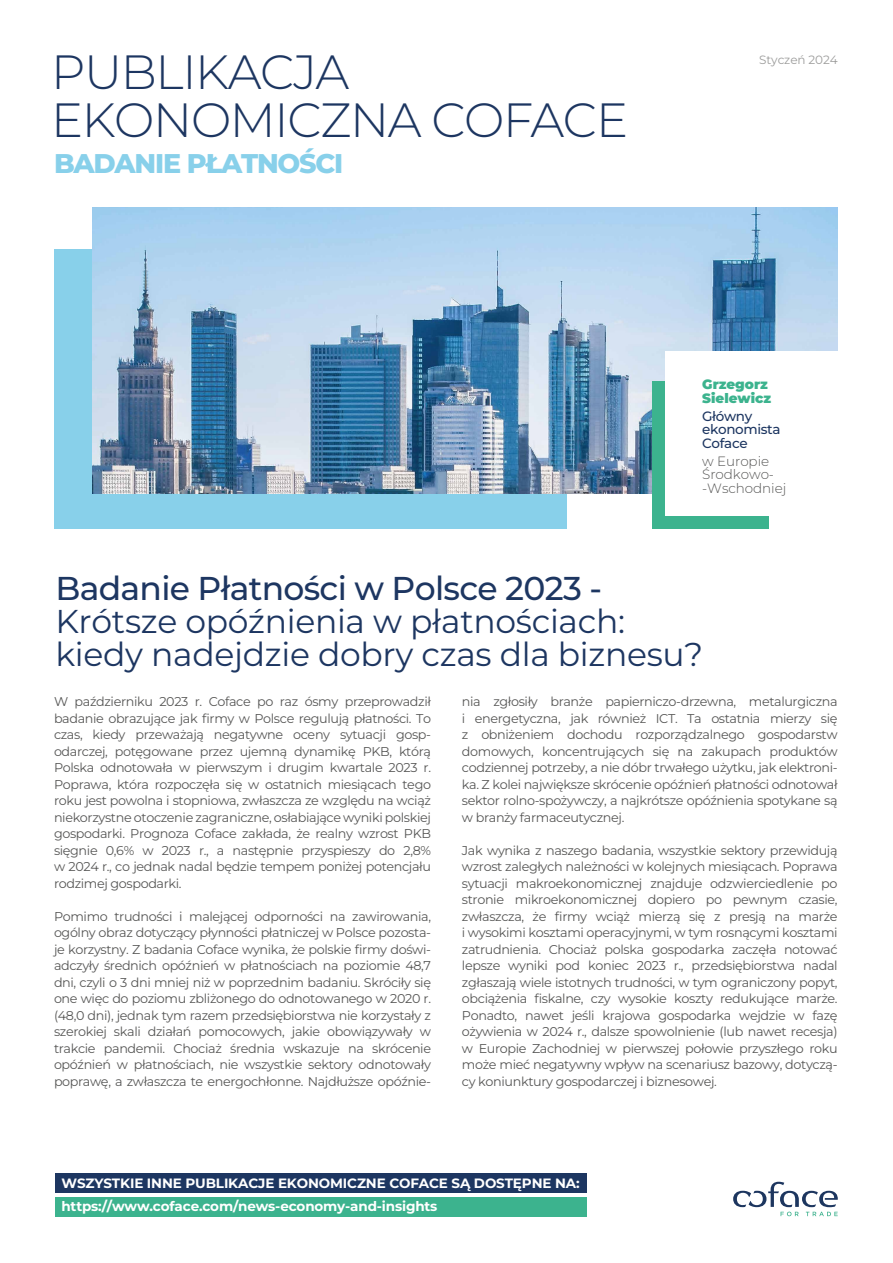
<style>
.page{position:relative;width:893px;height:1263px;background:#fff}
.page>*{position:absolute;margin:0;border:0;box-sizing:border-box;transform-origin:0 0}
.t1{font:300 48px/48px "Montserrat";letter-spacing:-.025em;color:#1d3661}
.t2{font:33px/33px "Montserrat";letter-spacing:-.01em;color:#1d3661}
.t3{font:500 33px "Montserrat";letter-spacing:-.02em;color:#1d3661}
.t4{font:800 27px "Montserrat";letter-spacing:-.045em;color:#88d0ea}
.t5{font:700 13.5px "Montserrat";letter-spacing:-.01em;color:#fff}
.t6{font:300 13.5px/13.5px "Montserrat";letter-spacing:-.005em;color:#575756}
.t7{font:500 13.5px/13.5px "Montserrat";letter-spacing:-.025em;color:#1d3661}
.t8{font:900 13.5px/13.5px "Montserrat";color:#3cb38e}
.t9{font:12.75px/16.5px "Montserrat";letter-spacing:-.03em;color:#575756;text-align:justify}
.t10{font:12px "Montserrat";letter-spacing:-.01em;color:#9d9d9c}
</style>
<div class="page">
<div style="left:54px;top:249px;width:513px;height:280px;background:#88d0ea"></div>
<img style="left:92px;top:208px;width:746px;height:286px">
<div style="left:55px;top:1173px;width:532px;height:19px;background:#1d3661"></div>
<div style="left:55px;top:1197px;width:532px;height:19px;background:#3cb38e"></div>
<svg style="left:733px;top:1182px;width:105px;height:34px"></svg>
<div style="left:652px;top:381px;width:117px;height:148px;background:#3cb38e"></div>
<div style="left:665px;top:351px;width:177px;height:164px;background:#fff"></div>
<h1 class="t1" style="left:51px;top:47px;width:579px">PUBLIKACJA<br>EKONOMICZNA COFACE</h1>
<h3 class="t4" style="left:54px;top:146px;width:291px">BADANIE PŁATNOŚCI</h3>
<p class="t10" style="left:759px;top:52px;width:80px">Styczeń 2024</p>
<p class="t8" style="left:702px;top:377px;width:71px">Grzegorz<br>Sielewicz</p>
<p class="t7" style="left:702px;top:409px;width:80px">Główny ekonomista<br>Coface</p>
<p class="t6" style="left:702px;top:454px;width:86px">w Europie<br>Środkowo--Wschodniej</p>
<h2 class="t3" style="left:55px;top:566px;width:548px">Badanie Płatności w Polsce 2023 -</h2>
<h2 class="t2" style="left:55px;top:603px;width:649px">Krótsze opóźnienia w płatnościach: kiedy nadejdzie dobry czas dla biznesu?</h2>
<p class="t9" style="left:54px;top:693px;width:379px">W październiku 2023 r. Coface po raz ósmy przeprowadził badanie obrazujące jak firmy w Polsce regulują płatności. To czas, kiedy przeważają negatywne oceny sytuacji gosp&shy;odarczej, potęgowane przez ujemną dynamikę PKB, którą Polska odnotowała w pierwszym i drugim kwartale 2023 r.<br>Poprawa, która rozpoczęła się w ostatnich miesiącach tego roku jest powolna i stopniowa, zwłaszcza ze względu na wciąż niekorzystne otoczenie zagraniczne, osłabiające wyniki polskiej gospodarki. Prognoza Coface zakłada, że realny wzrost PKB sięgnie 0,6% w 2023 r., a następnie przyspieszy do 2,8% w 2024 r., co jednak nadal będzie tempem poniżej potencjału rodzimej gospodarki.</p>
<p class="t9" style="left:54px;top:908px;width:379px">Pomimo trudności i malejącej odporności na zawirowania, ogólny obraz dotyczący płynności płatniczej w Polsce pozosta&shy;je korzystny. Z badania Coface wynika, że polskie firmy doświ&shy;adczyły średnich opóźnień w płatnościach na poziomie 48,7 dni, czyli o 3 dni mniej niż w poprzednim badaniu. Skróciły się one więc do poziomu zbliżonego do odnotowanego w 2020 r. (48,0 dni), jednak tym razem przedsiębiorstwa nie korzystały z szerokiej skali działań pomocowych, jakie obowiązywały w trakcie pandemii. Chociaż średnia wskazuje na skrócenie opóźnień w płatnościach, nie wszystkie sektory odnotowały poprawę, a zwłaszcza te energochłonne. Najdłuższe opóźnie-</p>
<p class="t9" style="left:462px;top:693px;width:377px">nia zgłosiły branże papierniczo-drzewna, metalurgiczna i energetyczna, jak również ICT. Ta ostatnia mierzy się z obniżeniem dochodu rozporządzalnego gospodarstw domowych, koncentrujących się na zakupach produktów codziennej potrzeby, a nie dóbr trwałego użytku, jak elektroni&shy;ka. Z kolei największe skrócenie opóźnień płatności odnotował sektor rolno-spożywczy, a najkrótsze opóźnienia spotykane są w branży farmaceutycznej.</p>
<p class="t9" style="left:462px;top:841px;width:377px">Jak wynika z naszego badania, wszystkie sektory przewidują wzrost zaległych należności w kolejnych miesiącach. Poprawa sytuacji makroekonomicznej znajduje odzwierciedlenie po stronie mikroekonomicznej dopiero po pewnym czasie, zwłaszcza, że firmy wciąż mierzą się z presją na marże i wysokimi kosztami operacyjnymi, w tym rosnącymi kosztami zatrudnienia. Chociaż polska gospodarka zaczęła notować lepsze wyniki pod koniec 2023 r., przedsiębiorstwa nadal zgłaszają wiele istotnych trudności, w tym ograniczony popyt, obciążenia fiskalne, czy wysokie koszty redukujące marże.<br>Ponadto, nawet jeśli krajowa gospodarka wejdzie w fazę ożywienia w 2024 r., dalsze spowolnienie (lub nawet recesja) w Europie Zachodniej w pierwszej połowie przyszłego roku może mieć negatywny wpływ na scenariusz bazowy, dotyczą&shy;cy koniunktury gospodarczej i biznesowej.</p>
<p class="t5" style="left:61px;top:1174px;width:520px">WSZYSTKIE INNE PUBLIKACJE EKONOMICZNE COFACE SĄ DOSTĘPNE NA:</p>
<p class="t5" style="left:61px;top:1197px;width:377px">https://www.coface.com/news-economy-and-insights</p>
</div>
